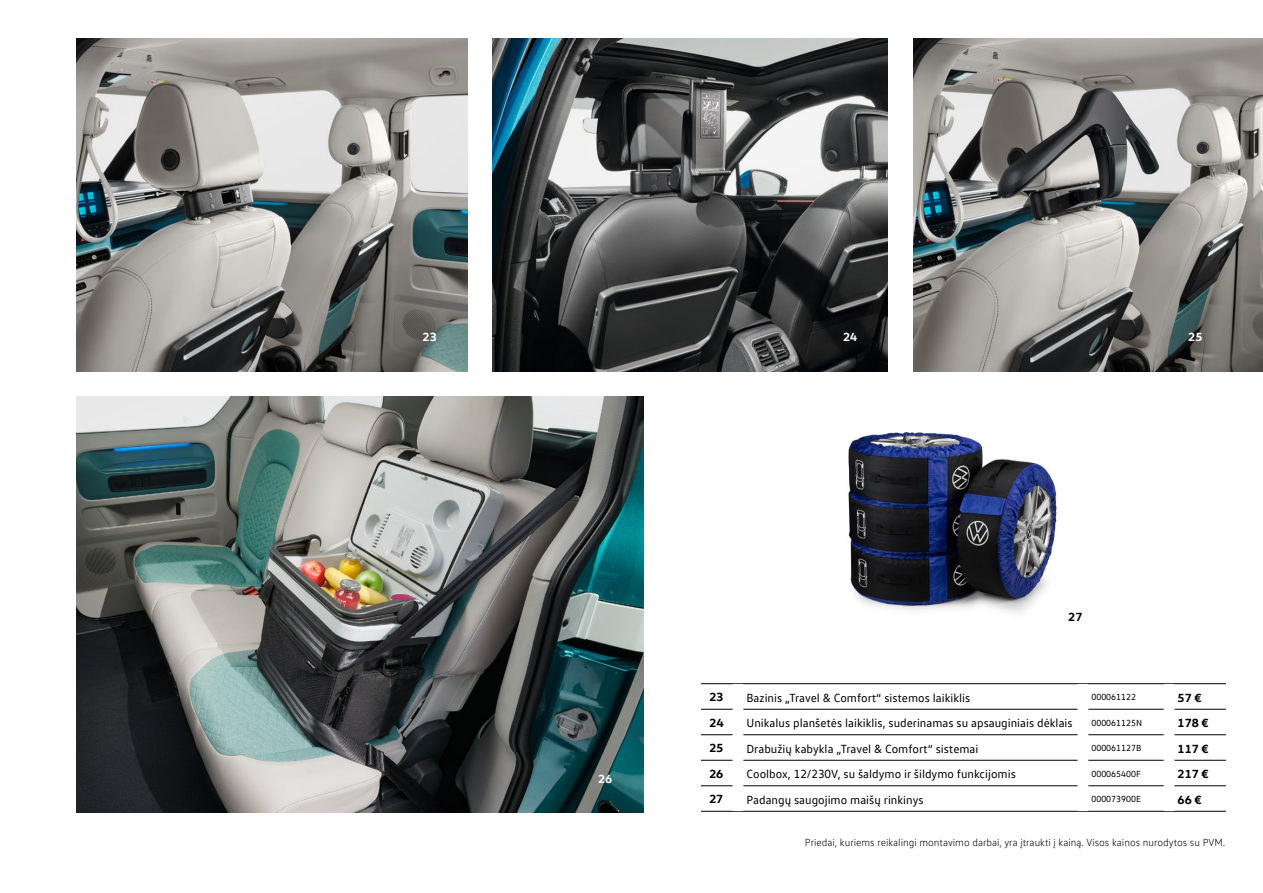
<style>
.page{position:relative;width:1263px;height:893px;background:#fff}
.page>*{position:absolute;margin:0;border:0;box-sizing:border-box;transform-origin:0 0}
.t1{font:12px "VW Text";color:#000}
.t2{font:700 12px "VW Head";color:#000}
.t3{font:700 12px "VW Head";color:#fff}
.t4{font:300 10.5px "VW Text";color:#000}
.t5{font:9px "VW Text";color:#000}
</style>
<div class="page">
<img style="left:77px;top:38px;width:390px;height:333px">
<img style="left:493px;top:38px;width:395px;height:333px">
<img style="left:913px;top:38px;width:350px;height:333px">
<img style="left:77px;top:396px;width:566px;height:416px">
<img style="left:848px;top:432px;width:209px;height:182px">
<hr style="left:1169px;top:683px;width:57px;height:1px;background:#000">
<hr style="left:1174px;top:709px;width:52px;height:1px;background:#000">
<hr style="left:701px;top:734px;width:32px;height:1px;background:#000">
<hr style="left:1174px;top:734px;width:52px;height:1px;background:#000">
<hr style="left:743px;top:734px;width:335px;height:1px;background:#000">
<hr style="left:1088px;top:734px;width:76px;height:1px;background:#000">
<hr style="left:701px;top:760px;width:32px;height:1px;background:#000">
<hr style="left:743px;top:760px;width:335px;height:1px;background:#000">
<hr style="left:1088px;top:760px;width:76px;height:1px;background:#000">
<hr style="left:1174px;top:760px;width:52px;height:1px;background:#000">
<hr style="left:701px;top:785px;width:32px;height:1px;background:#000">
<hr style="left:743px;top:785px;width:335px;height:1px;background:#000">
<hr style="left:1088px;top:785px;width:76px;height:1px;background:#000">
<hr style="left:1174px;top:785px;width:52px;height:1px;background:#000">
<hr style="left:701px;top:811px;width:37px;height:1px;background:#000">
<hr style="left:738px;top:811px;width:345px;height:1px;background:#000">
<hr style="left:1083px;top:811px;width:86px;height:1px;background:#000">
<hr style="left:1169px;top:811px;width:57px;height:1px;background:#000">
<hr style="left:738px;top:683px;width:345px;height:1px;background:#000">
<hr style="left:1083px;top:683px;width:86px;height:1px;background:#000">
<hr style="left:743px;top:709px;width:335px;height:1px;background:#000">
<hr style="left:1088px;top:709px;width:76px;height:1px;background:#000">
<hr style="left:701px;top:683px;width:37px;height:1px;background:#000">
<hr style="left:701px;top:709px;width:32px;height:1px;background:#000">
<p class="t3" style="left:423px;top:329px;width:16px">23</p>
<p class="t3" style="left:843px;top:329px;width:16px">24</p>
<p class="t3" style="left:1188px;top:329px;width:16px">25</p>
<p class="t3" style="left:598px;top:770px;width:16px">26</p>
<p class="t2" style="left:1068px;top:609px;width:16px">27</p>
<p class="t2" style="left:709px;top:689px;width:15px">23</p>
<p class="t1" style="left:746px;top:690px;width:225px">Bazinis „Travel &amp; Comfort“ sistemos laikiklis</p>
<p class="t5" style="left:1091px;top:691px;width:46px">000061122</p>
<p class="t2" style="left:1177px;top:689px;width:26px">57 €</p>
<p class="t2" style="left:709px;top:715px;width:16px">24</p>
<p class="t1" style="left:746px;top:715px;width:328px">Unikalus planšetės laikiklis, suderinamas su apsauginiais dėklais</p>
<p class="t5" style="left:1091px;top:717px;width:52px">000061125N</p>
<p class="t2" style="left:1177px;top:715px;width:33px">178 €</p>
<p class="t2" style="left:709px;top:740px;width:15px">25</p>
<p class="t1" style="left:746px;top:741px;width:233px">Drabužių kabykla „Travel &amp; Comfort“ sistemai</p>
<p class="t5" style="left:1091px;top:742px;width:51px">000061127B</p>
<p class="t2" style="left:1177px;top:740px;width:33px">117 €</p>
<p class="t2" style="left:709px;top:766px;width:15px">26</p>
<p class="t1" style="left:746px;top:766px;width:271px">Coolbox, 12/230V, su šaldymo ir šildymo funkcijomis</p>
<p class="t5" style="left:1091px;top:768px;width:51px">000065400F</p>
<p class="t2" style="left:1177px;top:766px;width:33px">217 €</p>
<p class="t2" style="left:709px;top:791px;width:15px">27</p>
<p class="t1" style="left:746px;top:792px;width:179px">Padangų saugojimo maišų rinkinys</p>
<p class="t5" style="left:1091px;top:793px;width:51px">000073900E</p>
<p class="t2" style="left:1177px;top:791px;width:26px">66 €</p>
<p class="t4" style="left:805px;top:836px;width:422px">Priedai, kuriems reikalingi montavimo darbai, yra įtraukti į kainą. Visos kainos nurodytos su PVM.</p>
</div>
